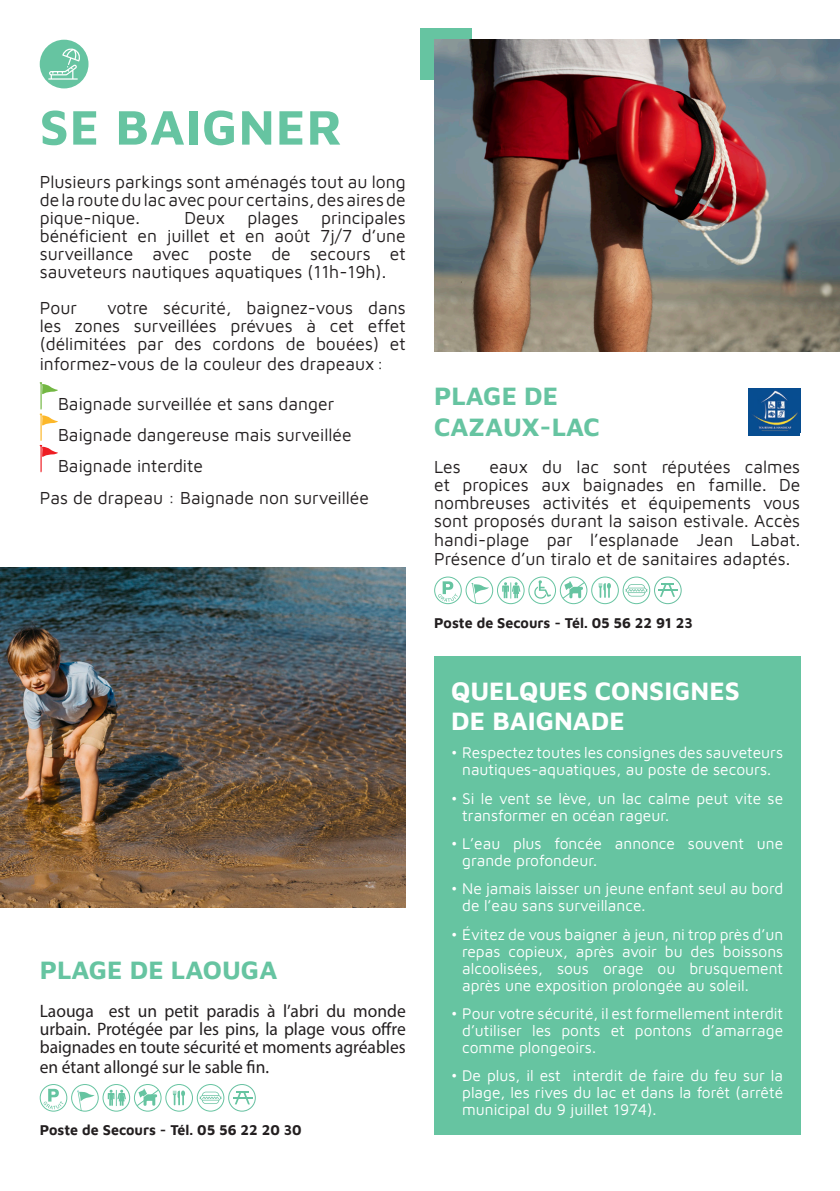
<style>
.page{position:relative;width:840px;height:1191px;background:#fff}
.page>*{position:absolute;margin:0;border:0;box-sizing:border-box;transform-origin:0 0}
.t1{font:50px "Maven Pro";letter-spacing:.02em;color:#66c4a1}
.t2{font:26px/31.2px "Maven Pro";color:#66c4a1}
.t3{font:26px/30px "Maven Pro";color:#fff}
.t4{font:18px/18px "Maven Pro";color:#231f20;text-align:justify}
.t5{font:18px/18.6px "Myriad Pro";color:#231f20;text-align:justify}
.t6{font:16px/17px "Maven Pro";color:#fff}
.t7{font:14.6px "Maven Pro";color:#231f20}
</style>
<div class="page">
<div style="left:420px;top:28px;width:51px;height:51px;background:#66c4a1"></div>
<img style="left:0;top:567px;width:405px;height:340px">
<img style="left:434px;top:40px;width:405px;height:311px">
<svg style="left:40px;top:382px;width:18px;height:90px"></svg>
<div style="left:434px;top:656px;width:365px;height:478px;background:#66c4a1"></div>
<div style="left:40px;top:40px;width:48px;height:48px;background:#66c4a1;border-radius:50%"></div>
<svg style="left:48px;top:48px;width:32px;height:32px"></svg>
<div style="left:748px;top:388px;width:51px;height:48px;background:#074d90"></div>
<img style="left:752px;top:388px;width:46px;height:43px">
<div style="left:434px;top:576px;width:27px;height:28px;border:1px solid #66c4a1;border-radius:50%"></div>
<svg style="left:438px;top:581px;width:19px;height:21px"></svg>
<div style="left:465px;top:576px;width:28px;height:28px;border:1px solid #66c4a1;border-radius:50%"></div>
<svg style="left:471px;top:583px;width:17px;height:20px"></svg>
<svg style="left:502px;top:582px;width:18px;height:16px"></svg>
<div style="left:496px;top:576px;width:28px;height:28px;border:1px solid #66c4a1;border-radius:50%"></div>
<svg style="left:534px;top:580px;width:16px;height:18px"></svg>
<div style="left:528px;top:576px;width:27px;height:28px;border:1px solid #66c4a1;border-radius:50%"></div>
<svg style="left:561px;top:581px;width:24px;height:18px"></svg>
<div style="left:559px;top:576px;width:28px;height:28px;border:1px solid #66c4a1;border-radius:50%"></div>
<svg style="left:598px;top:583px;width:12px;height:15px"></svg>
<div style="left:591px;top:576px;width:27px;height:28px;border:1px solid #66c4a1;border-radius:50%"></div>
<svg style="left:625px;top:584px;width:22px;height:12px"></svg>
<div style="left:622px;top:576px;width:28px;height:28px;border:1px solid #66c4a1;border-radius:50%"></div>
<hr style="left:657px;top:589px;width:20px;height:2px;background:#66c4a1">
<svg style="left:660px;top:583px;width:14px;height:14px"></svg>
<div style="left:653px;top:576px;width:28px;height:28px;border:1px solid #66bf9f;border-radius:50%"></div>
<div style="left:40px;top:1084px;width:27px;height:27px;border:1px solid #66c4a1;border-radius:50%"></div>
<svg style="left:44px;top:1088px;width:19px;height:21px"></svg>
<div style="left:71px;top:1084px;width:28px;height:27px;border:1px solid #66c4a1;border-radius:50%"></div>
<svg style="left:77px;top:1090px;width:17px;height:21px"></svg>
<svg style="left:108px;top:1089px;width:18px;height:17px"></svg>
<div style="left:102px;top:1084px;width:28px;height:27px;border:1px solid #66c4a1;border-radius:50%"></div>
<svg style="left:136px;top:1088px;width:24px;height:19px"></svg>
<div style="left:134px;top:1084px;width:27px;height:27px;border:1px solid #66c4a1;border-radius:50%"></div>
<svg style="left:173px;top:1090px;width:12px;height:15px"></svg>
<div style="left:165px;top:1084px;width:28px;height:27px;border:1px solid #66c4a1;border-radius:50%"></div>
<svg style="left:199px;top:1091px;width:22px;height:13px"></svg>
<div style="left:197px;top:1084px;width:27px;height:27px;border:1px solid #66c4a1;border-radius:50%"></div>
<svg style="left:233px;top:1091px;width:19px;height:13px"></svg>
<div style="left:228px;top:1084px;width:27px;height:27px;border:1px solid #65c0a0;border-radius:50%"></div>
<h1 class="t1" style="left:40px;top:93px;width:304px">SE BAIGNER</h1>
<p class="t4" style="left:40px;top:171px;width:367px">Plusieurs parkings sont aménagés tout au long de la route du lac avec pour certains, des aires de pique-nique.</p>
<p class="t4" style="left:40px;top:207px;width:367px;text-indent:145px">Deux plages principales bénéficient en juillet et en août 7j/7 d’une surveillance avec poste de secours et sauveteurs nautiques aquatiques (11h-19h).</p>
<p class="t4" style="left:40px;top:297px;width:39px">Pour</p>
<p class="t4" style="left:40px;top:297px;width:367px;text-indent:67px">votre sécurité, baignez-vous dans les zones surveillées prévues à cet effet (délimitées par des cordons de bouées) et</p>
<p class="t4" style="left:40px;top:353px;width:345px">informez-vous de la couleur des drapeaux:</p>
<p class="t4" style="left:58px;top:393px;width:277px">Baignade surveillée et sans danger</p>
<p class="t4" style="left:58px;top:424px;width:295px">Baignade dangereuse mais surveillée</p>
<p class="t4" style="left:58px;top:456px;width:146px">Baignade interdite</p>
<p class="t4" style="left:40px;top:487px;width:330px">Pas de drapeau : Baignade non surveillée</p>
<h2 class="t2" style="left:40px;top:953px;width:239px">PLAGE DE LAOUGA</h2>
<p class="t5" style="left:40px;top:1001px;width:367px">Laouga est un petit paradis à l’abri du monde urbain. Protégée par les pins, la plage vous offre baignades en toute sécurité et moments agréables en étant allongé sur le sable fin.</p>
<p class="t7" style="left:40px;top:1120px;width:263px">Poste de Secours - Tél. 05 56 22 20 30</p>
<h2 class="t2" style="left:434px;top:378px;width:167px">PLAGE DE<br>CAZAUX-LAC</h2>
<p class="t4" style="left:434px;top:457px;width:28px">Les</p>
<p class="t4" style="left:434px;top:457px;width:367px;text-indent:55px">eaux du lac sont réputées calmes et propices aux baignades en famille. De nombreuses activités et équipements vous sont proposés durant la saison estivale. Accès handi-plage par l’esplanade Jean Labat.<br>Présence d’un tiralo et de sanitaires adaptés.</p>
<p class="t7" style="left:434px;top:612px;width:260px">Poste de Secours - Tél. 05 56 22 91 23</p>
<h2 class="t3" style="left:451px;top:674px;width:290px">QUELQUES CONSIGNES<br>DE BAIGNADE</h2>
<p class="t6" style="left:451px;top:743px;width:333px;text-align:center">• Respectez toutes les consignes des sauveteurs nautiques-aquatiques, au poste de secours.</p>
<p class="t6" style="left:462px;top:788px;width:322px;text-indent:-11px">• Si le vent se lève, un lac calme peut vite se transformer en océan rageur.</p>
<p class="t6" style="left:462px;top:834px;width:322px;text-indent:-11px">• L’eau plus foncée annonce souvent une grande profondeur.</p>
<p class="t6" style="left:462px;top:879px;width:322px;text-indent:-11px">• Ne jamais laisser un jeune enfant seul au bord de l’eau sans surveillance.</p>
<p class="t6" style="left:462px;top:924px;width:322px;text-align:justify;text-indent:-11px">• Évitez de vous baigner à jeun, ni trop près d’un repas copieux, après avoir bu des boissons alcoolisées, sous orage ou brusquement après une exposition prolongée au soleil.</p>
<p class="t6" style="left:462px;top:1004px;width:322px;text-align:justify;text-indent:-11px">• Pour votre sécurité, il est formellement interdit d’utiliser les ponts et pontons d’amarrage comme plongeoirs.</p>
<p class="t6" style="left:462px;top:1066px;width:322px;text-align:justify;text-indent:-11px">• De plus, il est interdit de faire du feu sur la plage, les rives du lac et dans la forêt (arrêté municipal du 9 juillet 1974).</p>
</div>
